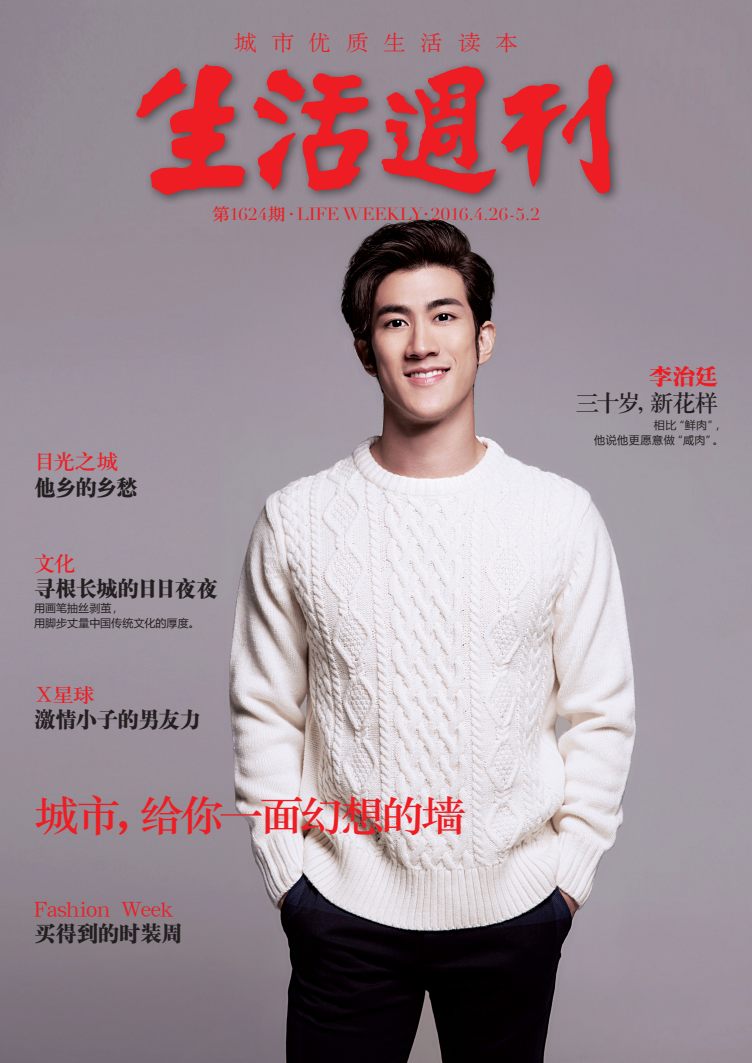
<style>
.page{position:relative;width:752px;height:1063px;background:#fff}
.page>*{position:absolute;margin:0;border:0;box-sizing:border-box;transform-origin:0 0}
.t1{font:41.8px "ST Zhongsong";letter-spacing:-.095em;color:#ee1d23;scale:1.08 1}
.t2{font:24.1px "H Ya 3 gj";letter-spacing:-.11em;color:#231f20}
.t3{font:22.4px "H Ya 9 gj";color:#ee1d23;scale:1.08 1}
.t4{font:22px "H Ya 9 gj";letter-spacing:-.055em;color:#231f20}
.t5{font:22px "H Ya 9 gj";letter-spacing:-.035em;color:#231f20}
.t6{font:22px "H Ya 3 gj";letter-spacing:-.07em;color:#ee1d23}
.t7{font:21.4px "H Ya 6 gj";letter-spacing:.625em;color:#ee1d23;scale:1.08 1}
.t8{font:20.5px "H Ya 3 gj";letter-spacing:-.02em;color:#ee1d23;scale:1.08 1}
.t9{font:16.7px "Didot";letter-spacing:.015em;color:#ee1d23;scale:1.08 1}
.t10{font:11px/14.9px "Microsoft Ya Hei";letter-spacing:.015em;color:#231f20}
.t11{font:11px/14.7px "Microsoft Ya Hei";letter-spacing:.045em;color:#231f20;text-align:right}
.s1{font-family:"ST Zhongsong"}
.s2{font-size:17.3px}
</style>
<div class="page">
<img style="left:0;top:0;width:751px;height:1063px">
<div style="left:130px;top:58px;width:494px;height:149px;background:#231f20;opacity:.6"></div>
<svg style="left:136px;top:64px;width:477px;height:132px;background:#b25860"></svg>
<p class="t7" style="left:234px;top:32px;width:265px">城市优质生活读本</p>
<p class="t9" style="left:212px;top:204px;width:305px"><span class="s1">第</span>1624<span class="s1">期·</span><span class="s2">LIFE WEEKLY</span><span class="s1">·</span>2016.4.26-5.2</p>
<h3 class="t6" style="left:34px;top:451px;width:86px">目光之城</h3>
<h3 class="t4" style="left:34px;top:476px;width:106px">他乡的乡愁</h3>
<h3 class="t6" style="left:34px;top:552px;width:43px">文化</h3>
<h3 class="t4" style="left:34px;top:577px;width:185px">寻根长城的日日夜夜</h3>
<p class="t10" style="left:34px;top:600px;width:167px">用画笔抽丝剥茧，<br>用脚步丈量中国传统文化的厚度。</p>
<p class="t8" style="left:36px;top:685px;width:56px">X星球</p>
<h3 class="t4" style="left:34px;top:708px;width:169px">激情小子的男友力</h3>
<h1 class="t1" style="left:34px;top:786px;width:401px">城市，给你一面幻想的墙</h1>
<p class="t8" style="left:34px;top:900px;width:131px">Fashion Week</p>
<h3 class="t5" style="left:34px;top:922px;width:150px">买得到的时装周</h3>
<h3 class="t3" style="left:648px;top:365px;width:66px">李治廷</h3>
<h2 class="t2" style="left:575px;top:391px;width:145px">三十岁，新花样</h2>
<p class="t11" style="left:593px;top:418px;width:131px">相比“鲜肉”，<br>他说他更愿意做“咸肉”。</p>
</div>
